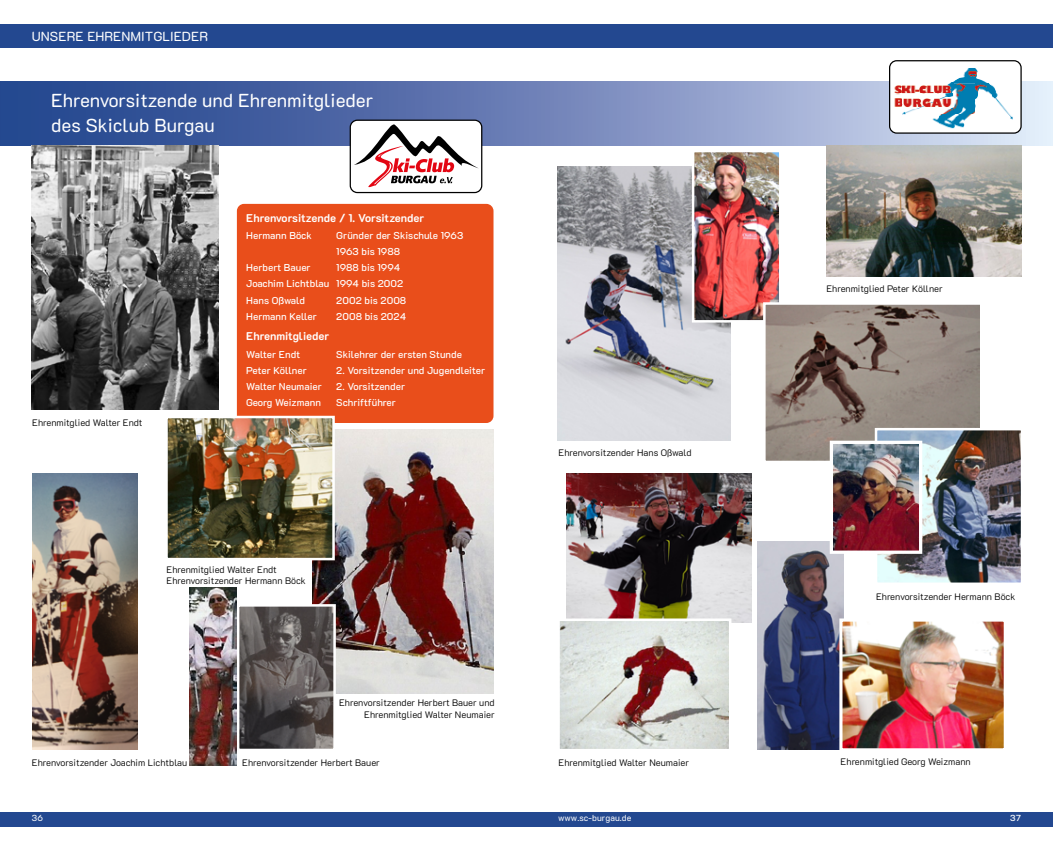
<style>
.page{position:relative;width:1053px;height:851px;background:#fff}
.page>*{position:absolute;margin:0;border:0;box-sizing:border-box;transform-origin:0 0}
.t1{font:18.75px/25px "K2 D";color:#fff}
.t2{font:17.5px "Calibri";color:#fff}
.t3{font:13.12px "K2 D";color:#fff}
.t4{font:700 11.25px "K2 D";color:#fff}
.t5{font:500 10px/16.2px "K2 D";color:#fff}
.t6{font:300 9.38px/11.2px "K2 D";color:#000;text-align:right}
.t7{font:8.75px "K2 D";color:#fff}
.t8{font:500 8.75px "K2 D";color:#fff}
</style>
<div class="page">
<div style="left:0;top:811px;width:1052px;height:15px;background:#234890"></div>
<div style="left:0;top:25px;width:1052px;height:23px;background:#234890"></div>
<div style="left:237px;top:204px;width:256px;height:219px;background:#e94e1b;border-radius:7px"></div>
<svg style="left:0;top:82px;width:1052px;height:63px;background:#6b81b6"></svg>
<img style="left:826px;top:146px;width:194px;height:130px">
<img style="left:557px;top:166px;width:173px;height:274px">
<img style="left:33px;top:473px;width:104px;height:276px">
<img style="left:312px;top:429px;width:182px;height:264px">
<img style="left:168px;top:418px;width:164px;height:139px">
<div style="left:165px;top:415px;width:170px;height:145px;border:2px solid #fff"></div>
<img style="left:32px;top:146px;width:186px;height:264px">
<img style="left:694px;top:153px;width:84px;height:166px">
<div style="left:691px;top:150px;width:90px;height:172px;border:2px solid #fff"></div>
<img style="left:766px;top:305px;width:213px;height:155px">
<div style="left:763px;top:302px;width:222px;height:161px;border:2px solid #fff"></div>
<img style="left:877px;top:431px;width:143px;height:151px">
<div style="left:874px;top:428px;width:149px;height:157px;border:2px solid #fff"></div>
<img style="left:566px;top:473px;width:185px;height:149px">
<img style="left:560px;top:621px;width:168px;height:127px">
<div style="left:557px;top:618px;width:174px;height:133px;border:2px solid #fff"></div>
<img style="left:757px;top:541px;width:86px;height:208px">
<img style="left:843px;top:622px;width:159px;height:125px">
<div style="left:839px;top:618px;width:167px;height:133px;border:3px solid #fff"></div>
<div style="left:889px;top:61px;width:131px;height:72px;background:#fff;border-radius:7px"></div>
<img style="left:953px;top:68px;width:34px;height:15px">
<img style="left:994px;top:87px;width:18px;height:33px">
<img style="left:939px;top:83px;width:55px;height:46px">
<img style="left:902px;top:108px;width:37px;height:16px">
<img style="left:894px;top:85px;width:8px;height:9px">
<img style="left:902px;top:82px;width:51px;height:26px">
<svg style="left:894px;top:94px;width:8px;height:13px"></svg>
<div style="left:888px;top:60px;width:133px;height:74px;border:1px solid #000;border-radius:7px"></div>
<div style="left:350px;top:120px;width:131px;height:72px;background:#fff;border-radius:7px"></div>
<svg style="left:354px;top:120px;width:125px;height:67px"></svg>
<div style="left:349px;top:120px;width:133px;height:73px;border:1px solid #000;border-radius:7px"></div>
<img style="left:240px;top:607px;width:93px;height:141px">
<div style="left:237px;top:604px;width:99px;height:147px;border:2px solid #fff"></div>
<img style="left:189px;top:587px;width:48px;height:178px">
<img style="left:833px;top:444px;width:85px;height:105px">
<div style="left:829px;top:440px;width:93px;height:113px;border:3px solid #fff"></div>
<h3 class="t3" style="left:32px;top:28px;width:178px">UNSERE EHRENMITGLIEDER</h3>
<h1 class="t1" style="left:51px;top:87px;width:323px">Ehrenvorsitzende und Ehrenmitglieder des Skiclub Burgau</h1>
<p class="t4" style="left:246px;top:212px;width:180px">Ehrenvorsitzende / 1. Vorsitzender</p>
<p class="t5" style="left:246px;top:227px;width:67px">Hermann Böck</p>
<p class="t5" style="left:336px;top:227px;width:128px">Gründer der Skischule 1963<br>1963 bis 1988</p>
<p class="t5" style="left:246px;top:259px;width:66px">Herbert Bauer</p>
<p class="t5" style="left:246px;top:259px;width:158px;text-indent:90px">1988 bis 1994<br>Joachim Lichtblau 1994 bis 2002<br>Hans Oßwald</p>
<p class="t5" style="left:336px;top:292px;width:71px">2002 bis 2008</p>
<p class="t6" style="left:32px;top:417px;width:112px">Ehrenmitglied Walter Endt</p>
<p class="t5" style="left:246px;top:308px;width:72px">Hermann Keller</p>
<p class="t5" style="left:336px;top:308px;width:71px">2008 bis 2024</p>
<p class="t4" style="left:246px;top:329px;width:85px">Ehrenmitglieder</p>
<p class="t5" style="left:246px;top:346px;width:56px">Walter Endt</p>
<p class="t5" style="left:336px;top:346px;width:127px">Skilehrer der ersten Stunde</p>
<p class="t5" style="left:246px;top:362px;width:62px">Peter Köllner</p>
<p class="t5" style="left:336px;top:362px;width:150px">2. Vorsitzender und Jugendleiter</p>
<p class="t5" style="left:246px;top:378px;width:77px">Walter Neumaier</p>
<p class="t5" style="left:336px;top:378px;width:70px">2. Vorsitzender</p>
<p class="t5" style="left:246px;top:394px;width:76px">Georg Weizmann</p>
<p class="t5" style="left:336px;top:394px;width:61px">Schriftführer</p>
<h2 class="t2" style="left:368px;top:353px;width:10px">2</h2>
<p class="t6" style="left:166px;top:564px;width:141px;text-align:left">Ehrenmitglied Walter Endt<br>Ehrenvorsitzender Hermann Böck</p>
<p class="t6" style="left:339px;top:697px;width:157px">Ehrenvorsitzender Herbert Bauer und<br>Ehrenmitglied Walter Neumaier</p>
<p class="t6" style="left:558px;top:447px;width:135px">Ehrenvorsitzender Hans Oßwald</p>
<p class="t6" style="left:826px;top:283px;width:118px">Ehrenmitglied Peter Köllner</p>
<p class="t6" style="left:875px;top:591px;width:141px">Ehrenvorsitzender Hermann Böck</p>
<p class="t6" style="left:32px;top:757px;width:157px">Ehrenvorsitzender Joachim Lichtblau</p>
<p class="t6" style="left:242px;top:756px;width:139px">Ehrenvorsitzender Herbert Bauer</p>
<p class="t6" style="left:558px;top:756px;width:132px">Ehrenmitglied Walter Neumaier</p>
<p class="t6" style="left:840px;top:756px;width:131px">Ehrenmitglied Georg Weizmann</p>
<p class="t7" style="left:32px;top:812px;width:13px">36</p>
<p class="t7" style="left:558px;top:812px;width:75px">www.sc-burgau.de</p>
<p class="t8" style="left:1010px;top:812px;width:12px">37</p>
</div>
